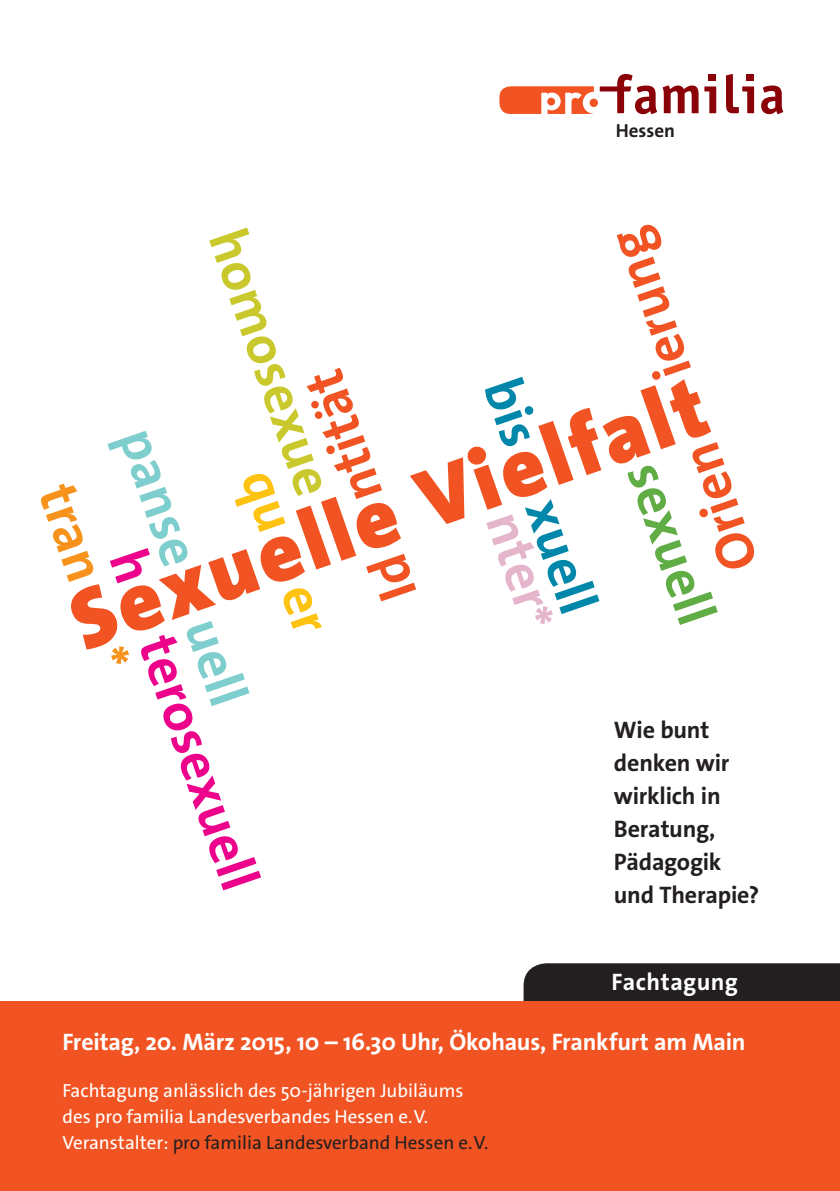
<style>
.page{position:relative;width:840px;height:1191px;background:#fff}
.page>*{position:absolute;margin:0;border:0;box-sizing:border-box;transform-origin:0 0}
.t1{font:900 85.4px "The Sans Os F";color:#f15422}
.t2{font:700 54.6px "The Sans Os F";color:#f15422}
.t3{font:700 54.6px "The Sans Os F";color:#ed028c}
.t4{font:700 54.6px "The Sans Os F";color:#c9c92d}
.t5{font:700 54.6px "The Sans Os F";color:#7ecece}
.t6{font:700 54.6px "The Sans Os F";color:#0087aa}
.t7{font:700 54.6px "The Sans Os F";color:#60ac45}
.t8{font:700 54.6px "The Sans Os F";color:#e5b6cb}
.t9{font:700 54.6px "The Sans Os F";color:#f7931d}
.t10{font:700 54.6px "The Sans Os F";color:#fec210}
.t11{font:700 24px/33px "The Sans Os F";letter-spacing:-.01em;color:#231f20}
.t12{font:700 24px "The Sans Os F";letter-spacing:-.01em;color:#fff}
.t13{font:700 24px "The Sans Os F";letter-spacing:.02em;color:#fff}
.t14{font:19px/26px "The Sans Os F";color:#fff}
.t15{font:700 19px "The Sans Os F";color:#231f20}
.s1{color:#231f20}
</style>
<div class="page">
<div style="left:589px;top:99px;width:8px;height:8px;background:#f15422;border-radius:50%"></div>
<svg style="left:761px;top:86px;width:21px;height:28px"></svg>
<svg style="left:704px;top:86px;width:11px;height:27px"></svg>
<div style="left:708px;top:75px;width:7px;height:6px;background:#8b0108"></div>
<svg style="left:662px;top:86px;width:36px;height:27px"></svg>
<svg style="left:599px;top:74px;width:57px;height:40px"></svg>
<svg style="left:726px;top:74px;width:27px;height:39px"></svg>
<svg style="left:499px;top:86px;width:94px;height:28px"></svg>
<div style="left:523px;top:963px;width:316px;height:38px;background:#231f20"></div>
<div style="left:0;top:1001px;width:839px;height:190px;background:#f15422"></div>
<p class="t15" style="left:615px;top:119px;width:61px">Hessen</p>
<h2 class="t2" style="left:641px;top:388px;width:156px;rotate:-109deg">ierung</h2>
<h2 class="t4" style="left:258px;top:219px;width:279px;rotate:71deg">homosexue</h2>
<h2 class="t2" style="left:366px;top:610px;width:242px;rotate:-109deg">Id ntität</h2>
<h1 class="t1" style="left:55px;top:570px;width:668px;rotate:-19deg">Sexuelle Vielfalt</h1>
<h2 class="t6" style="left:533px;top:369px;width:246px;rotate:71deg">bis xuell</h2>
<h2 class="t5" style="left:169px;top:418px;width:291px;rotate:71deg">panse uell</h2>
<h2 class="t2" style="left:707px;top:580px;width:133px;rotate:-109deg">Orien</h2>
<h2 class="t7" style="left:677px;top:453px;width:169px;rotate:71deg">sexuell</h2>
<h2 class="t10" style="left:291px;top:460px;width:170px;rotate:71deg">qu er</h2>
<h2 class="t9" style="left:89px;top:475px;width:100px;rotate:71deg">tran</h2>
<h2 class="t8" style="left:535px;top:502px;width:121px;rotate:71deg">nter*</h2>
<h2 class="t3" style="left:159px;top:540px;width:357px;rotate:71deg">h terosexuell</h2>
<p class="t11" style="left:613px;top:714px;width:147px">Wie bunt denken wir wirklich in<br>Beratung,<br>Pädagogik und Therapie?</p>
<p class="t13" style="left:611px;top:966px;width:128px">Fachtagung</p>
<p class="t12" style="left:62px;top:1027px;width:684px">Freitag, 20. März 2015, 10 – 16.30 Uhr, Ökohaus, Frankfurt am Main</p>
<p class="t14" style="left:62px;top:1078px;width:427px">Fachtagung anlässlich des 50-jährigen Jubiläums des pro familia Landesverbandes Hessen e.V.<br>Veranstalter: <span class="s1">pro familia Landesverband Hessen e.V.</span></p>
</div>
